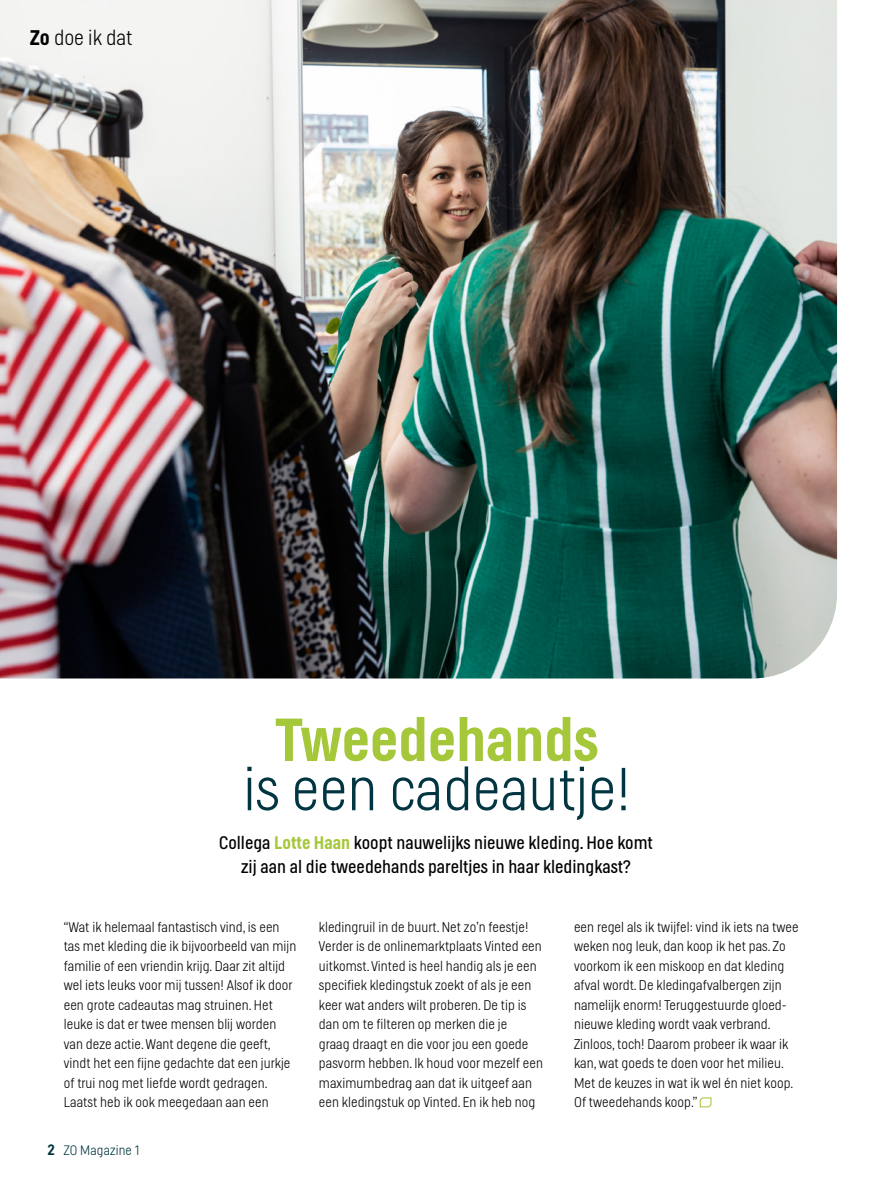
<style>
.page{position:relative;width:893px;height:1191px;background:#fff}
.page>*{position:absolute;margin:0;border:0;box-sizing:border-box;transform-origin:0 0}
.t1{font:100 60px "Helsinki";color:#003541}
.t2{font:500 60px "Helsinki";color:#a5c73a}
.t3{font:100 21px "Helsinki";color:#000}
.t4{font:300 18px/24px "Helsinki";color:#000;text-align:center}
.t5{font:500 15px "Helsinki";color:#003541}
.t6{font:100 13.95px/19.5px "Helsinki";letter-spacing:.005em;color:#000}
.t7{font:100 13.5px "Helsinki";letter-spacing:.01em;color:#003541}
.s1{font-weight:500}
.s2{font-weight:500;color:#a5c73a}
</style>
<div class="page">
<img style="left:0;top:0;width:837px;height:678px">
<svg style="left:699px;top:1097px;width:13px;height:11px"></svg>
<h2 class="t3" style="left:30px;top:26px;width:104px"><span class="s1">Zo</span> doe ik dat</h2>
<h1 class="t2" style="left:276px;top:704px;width:324px">Tweedehands</h1>
<h1 class="t1" style="left:243px;top:754px;width:389px">is een cadeautje!</h1>
<p class="t4" style="left:219px;top:830px;width:436px">Collega <span class="s2">Lotte Haan</span> koopt nauwelijks nieuwe kleding. Hoe komt zij aan al die tweedehands pareltjes in haar kledingkast?</p>
<p class="t6" style="left:64px;top:917px;width:234px">“Wat ik helemaal fantastisch vind, is een tas met kleding die ik bijvoorbeeld van mijn familie of een vriendin krijg. Daar zit altijd wel iets leuks voor mij tussen! Alsof ik door een grote cadeautas mag struinen. Het leuke is dat er twee mensen blij worden van deze actie. Want degene die geeft, vindt het een fijne gedachte dat een jurkje of trui nog met liefde wordt gedragen.<br>Laatst heb ik ook meegedaan aan een</p>
<p class="t6" style="left:319px;top:917px;width:226px">kledingruil in de buurt. Net zo’n feestje!<br>Verder is de onlinemarktplaats Vinted een uitkomst. Vinted is heel handig als je een specifiek kledingstuk zoekt of als je een keer wat anders wilt proberen. De tip is dan om te filteren op merken die je<br>graag draagt en die voor jou een goede pasvorm hebben. Ik houd voor mezelf een maximumbedrag aan dat ik uitgeef aan een kledingstuk op Vinted. En ik heb nog</p>
<p class="t6" style="left:574px;top:917px;width:226px">een regel als ik twijfel: vind ik iets na twee weken nog leuk, dan koop ik het pas. Zo voorkom ik een miskoop en dat kleding afval wordt. De kledingafvalbergen zijn namelijk enorm! Teruggestuurde gloed&shy;nieuwe kleding wordt vaak verbrand.<br>Zinloos, toch! Daarom probeer ik waar ik kan, wat goeds te doen voor het milieu.<br>Met de keuzes in wat ik wel én niet koop.<br>Of tweedehands koop.”</p>
<p class="t5" style="left:48px;top:1140px;width:9px">2</p>
<p class="t7" style="left:64px;top:1142px;width:77px">ZO Magazine 1</p>
</div>
